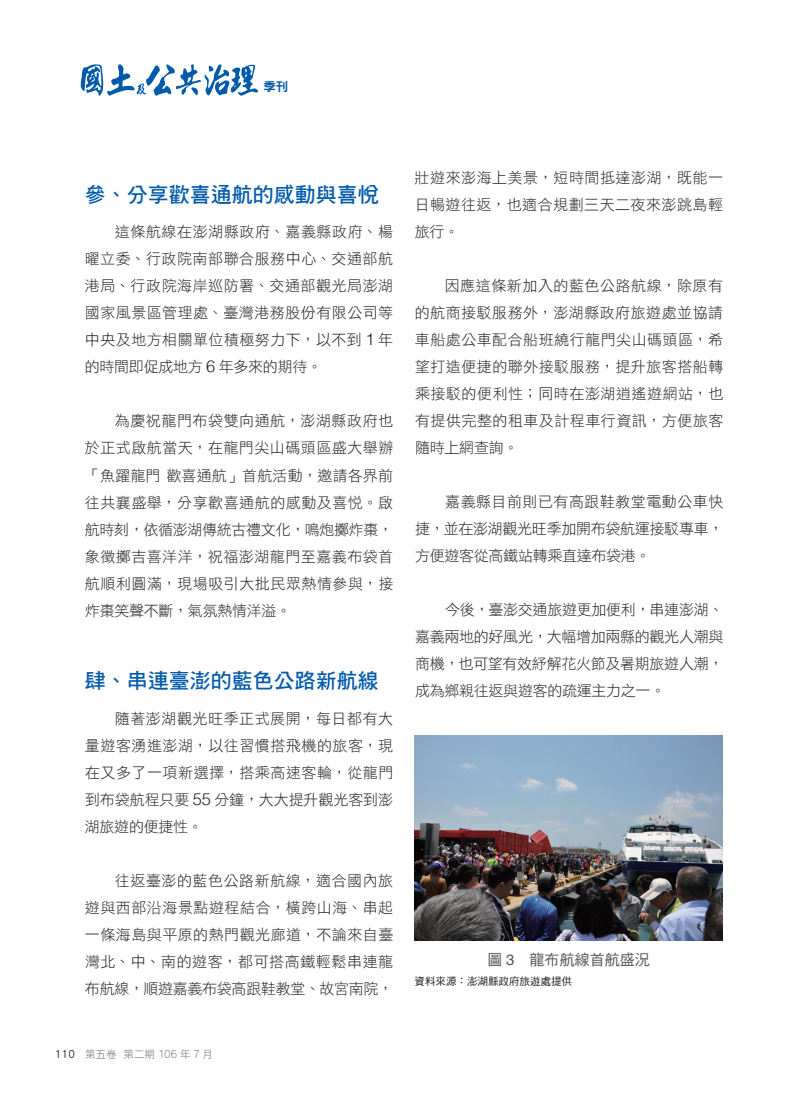
<style>
.page{position:relative;width:808px;height:1106px;background:#fff}
.page>*{position:absolute;margin:0;border:0;box-sizing:border-box;transform-origin:0 0}
.t1{font:21px "DF Hei Std W7";color:#015aaa}
.t2{font:15px/27px "DF Hei Std W3";letter-spacing:.03em;color:#231f20;text-align:justify}
.t3{font:15px "DF Hei Std W5";color:#57585a}
.t4{font:12.45px "DF Hei Std W9";color:#015aaa}
.t5{font:10.5px "DF Hei Std W5";color:#231f20}
.t6{font:10.5px "DF Hei Std W3";color:#6c6d70}
.s1{font-family:"Helvetica";font-weight:300;font-size:16.5px}
.s2{font-family:"DF Hei Std W5";font-size:12px;color:#231f20}
.s3{font-size:12px}
.s4{font-family:"Helvetica"}
</style>
<div class="page">
<img style="left:415px;top:735px;width:308px;height:205px">
<svg style="left:81px;top:64px;width:177px;height:32px"></svg>
<p class="t4" style="left:263px;top:80px;width:26px">季刊</p>
<h1 class="t1" style="left:85px;top:183px;width:295px">參、分享歡喜通航的感動與喜悅</h1>
<p class="t2" style="left:85px;top:218px;width:310px;text-indent:30px">這條航線在澎湖縣政府、嘉義縣政府、楊曜立委、行政院南部聯合服務中心、交通部航港局、行政院海岸巡防署、交通部觀光局澎湖國家風景區管理處、臺灣港務股份有限公司等中央及地方相關單位積極努力下，以不到 <span class="s1">1</span> 年的時間即促成地方 <span class="s1">6</span> 年多來的期待。</p>
<p class="t2" style="left:85px;top:407px;width:310px;text-indent:30px">為慶祝龍門布袋雙向通航，澎湖縣政府也於正式啟航當天，在龍門尖山碼頭區盛大舉辦「魚躍龍門歡喜通航」首航活動，邀請各界前往共襄盛舉，分享歡喜通航的感動及喜悅。啟航時刻，依循澎湖傳統古禮文化，鳴炮擲炸棗，象徵擲吉喜洋洋，祝福澎湖龍門至嘉義布袋首航順利圓滿，現場吸引大批民眾熱情參與，接炸棗笑聲不斷，氣氛熱情洋溢。</p>
<h1 class="t1" style="left:85px;top:669px;width:295px">肆、串連臺澎的藍色公路新航線</h1>
<p class="t2" style="left:85px;top:704px;width:310px;text-indent:30px">隨著澎湖觀光旺季正式展開，每日都有大量遊客湧進澎湖，以往習慣搭飛機的旅客，現在又多了一項新選擇，搭乘高速客輪，從龍門到布袋航程只要 <span class="s1">55</span> 分鐘，大大提升觀光客到澎湖旅遊的便捷性。</p>
<p class="t2" style="left:85px;top:866px;width:310px;text-indent:30px">往返臺澎的藍色公路新航線，適合國內旅遊與西部沿海景點遊程結合，橫跨山海、串起一條海島與平原的熱門觀光廊道，不論來自臺灣北、中、南的遊客，都可搭高鐵輕鬆串連龍布航線，順遊嘉義布袋高跟鞋教堂、故宮南院，</p>
<p class="t6" style="left:55px;top:1048px;width:159px"><span class="s2">110</span> 第五卷 第二期 <span class="s3">106</span> 年 <span class="s3">7</span> 月</p>
<p class="t2" style="left:415px;top:164px;width:310px">壯遊來澎海上美景，短時間抵達澎湖，既能一日暢遊往返，也適合規劃三天二夜來澎跳島輕旅行。</p>
<p class="t2" style="left:415px;top:272px;width:310px;text-indent:30px">因應這條新加入的藍色公路航線，除原有的航商接駁服務外，澎湖縣政府旅遊處並協請車船處公車配合船班繞行龍門尖山碼頭區，希望打造便捷的聯外接駁服務，提升旅客搭船轉乘接駁的便利性；同時在澎湖逍遙遊網站，也有提供完整的租車及計程車行資訊，方便旅客隨時上網查詢。</p>
<p class="t2" style="left:415px;top:488px;width:310px;text-indent:30px">嘉義縣目前則已有高跟鞋教堂電動公車快捷，並在澎湖觀光旺季加開布袋航運接駁專車，方便遊客從高鐵站轉乘直達布袋港。</p>
<p class="t2" style="left:415px;top:596px;width:310px;text-indent:30px">今後，臺澎交通旅遊更加便利，串連澎湖、嘉義兩地的好風光，大幅增加兩縣的觀光人潮與商機，也可望有效紓解花火節及暑期旅遊人潮，成為鄉親往返與遊客的疏運主力之一。</p>
<p class="t3" style="left:487px;top:951px;width:164px">圖 <span class="s4">3</span> 龍布航線首航盛況</p>
<p class="t5" style="left:415px;top:975px;width:159px">資料來源：澎湖縣政府旅遊處提供</p>
</div>
